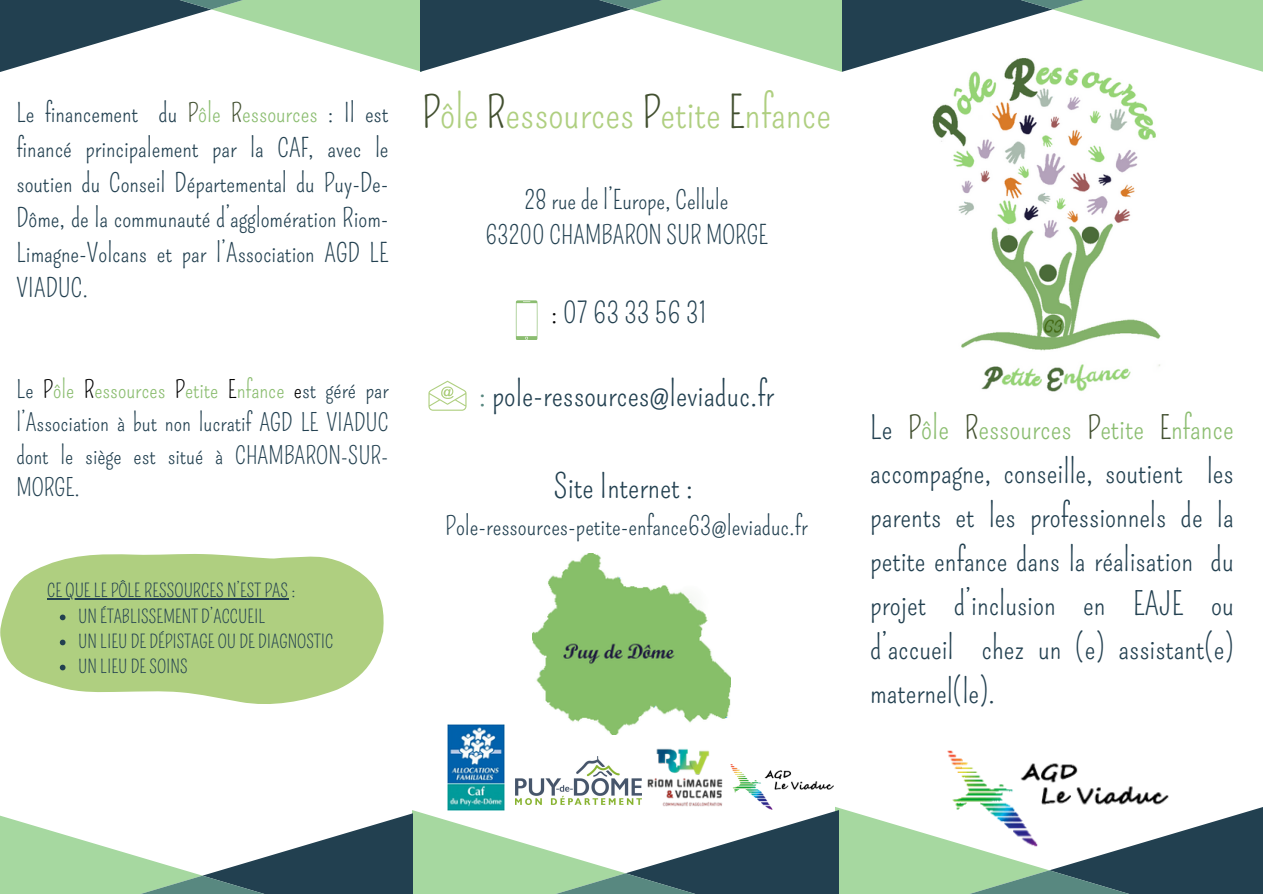
<style>
.page{position:relative;width:1263px;height:894px;background:#fff}
.page>*{position:absolute;margin:0;border:0;box-sizing:border-box;transform-origin:0 0}
.t1{font:43.5px "Pompiere";color:#afcf80}
.t2{font:33px "Pompiere";color:#224050}
.t3{font:31.5px/43.8px "Pompiere";color:#224050;text-align:justify}
.t4{font:28.5px "Pompiere";color:#224050}
.t5{font:25.5px/34.8px "Pompiere";color:#224050;text-align:justify}
.t6{font:24px/32.7px "Pompiere";color:#224050;text-align:justify}
.t7{font:18.15px "Pompiere";color:#224050}
.s1{color:#425030}
.s2{color:#8bbd70}
.s3{color:#000}
.s4{color:#588880}
</style>
<div class="page">
<img style="left:932px;top:72px;width:229px;height:320px">
<svg style="left:1px;top:0;width:1262px;height:72px"></svg>
<img style="left:947px;top:750px;width:222px;height:56px">
<svg style="left:516px;top:300px;width:21px;height:39px"></svg>
<svg style="left:428px;top:380px;width:38px;height:30px"></svg>
<img style="left:447px;top:724px;width:58px;height:82px">
<img style="left:738px;top:769px;width:96px;height:37px">
<img style="left:632px;top:748px;width:106px;height:58px">
<svg style="left:0;top:554px;width:384px;height:150px;background:#bad593"></svg>
<svg style="left:0;top:806px;width:1262px;height:87px"></svg>
<img style="left:533px;top:553px;width:198px;height:181px">
<img style="left:516px;top:755px;width:126px;height:49px">
<hr style="left:47px;top:598px;width:241px;height:1px;background:#224050">
<svg style="left:60px;top:614px;width:6px;height:6px"></svg>
<svg style="left:60px;top:639px;width:6px;height:6px"></svg>
<svg style="left:60px;top:664px;width:6px;height:6px"></svg>
<p class="t5" style="left:16px;top:96px;width:374px">Le financement du <span class="s1">P</span><span class="s2">ôle</span> <span class="s1">R</span><span class="s2">essources</span> : Il est financé principalement par la CAF, avec le soutien du Conseil Départemental du Puy-De-Dôme, de la communauté d’agglomération Riom-Limagne-Volcans et par l’Association AGD LE VIADUC.</p>
<p class="t6" style="left:16px;top:374px;width:374px">Le <span class="s3">P</span><span class="s2">ôle</span> <span class="s3">R</span><span class="s2">essources</span> <span class="s3">P</span><span class="s2">etite</span> <span class="s3">E</span><span class="s2">nfance</span> <span class="s3">e</span>st géré par l’Association à but non lucratif AGD LE VIADUC dont le siège est situé à CHAMBARON-SUR-MORGE.</p>
<p class="t7" style="left:47px;top:580px;width:250px">CE QUE LE PÔLE RESSOURCES N’EST PAS :</p>
<p class="t7" style="left:78px;top:605px;width:189px">UN ÉTABLISSEMENT D’ACCUEIL</p>
<p class="t7" style="left:78px;top:630px;width:257px">UN LIEU DE DÉPISTAGE OU DE DIAGNOSTIC</p>
<p class="t7" style="left:78px;top:655px;width:111px">UN LIEU DE SOINS</p>
<p class="t1" style="left:422px;top:87px;width:411px"><span class="s1">P</span>ôle <span class="s1">R</span>essources <span class="s1">P</span>etite <span class="s1">E</span>nfance</p>
<p class="t5" style="left:524px;top:183px;width:206px">28 rue de l’Europe, Cellule</p>
<p class="t5" style="left:485px;top:218px;width:284px">63200 CHAMBARON SUR MORGE</p>
<p class="t4" style="left:551px;top:296px;width:157px"><span class="s3">:</span>0763335631</p>
<p class="t2" style="left:479px;top:375px;width:297px"><span class="s4">:</span> pole-ressources@leviaduc.fr</p>
<p class="t2" style="left:554px;top:467px;width:141px">Site Internet :</p>
<p class="t5" style="left:445px;top:509px;width:364px">Pole-ressources-petite-enfance63@leviaduc.fr</p>
<p class="t3" style="left:870px;top:406px;width:365px">Le <span class="s1">P</span><span class="s2">ôle</span> <span class="s1">R</span><span class="s2">essources</span> <span class="s1">P</span><span class="s2">etite</span> <span class="s1">E</span><span class="s2">nfance </span>accompagne, conseille, soutient les parents et les professionnels de la petite enfance dans la réalisation du projet d’inclusion en EAJE ou d’accueil chez un (e) assistant(e) maternel(le).</p>
</div>
